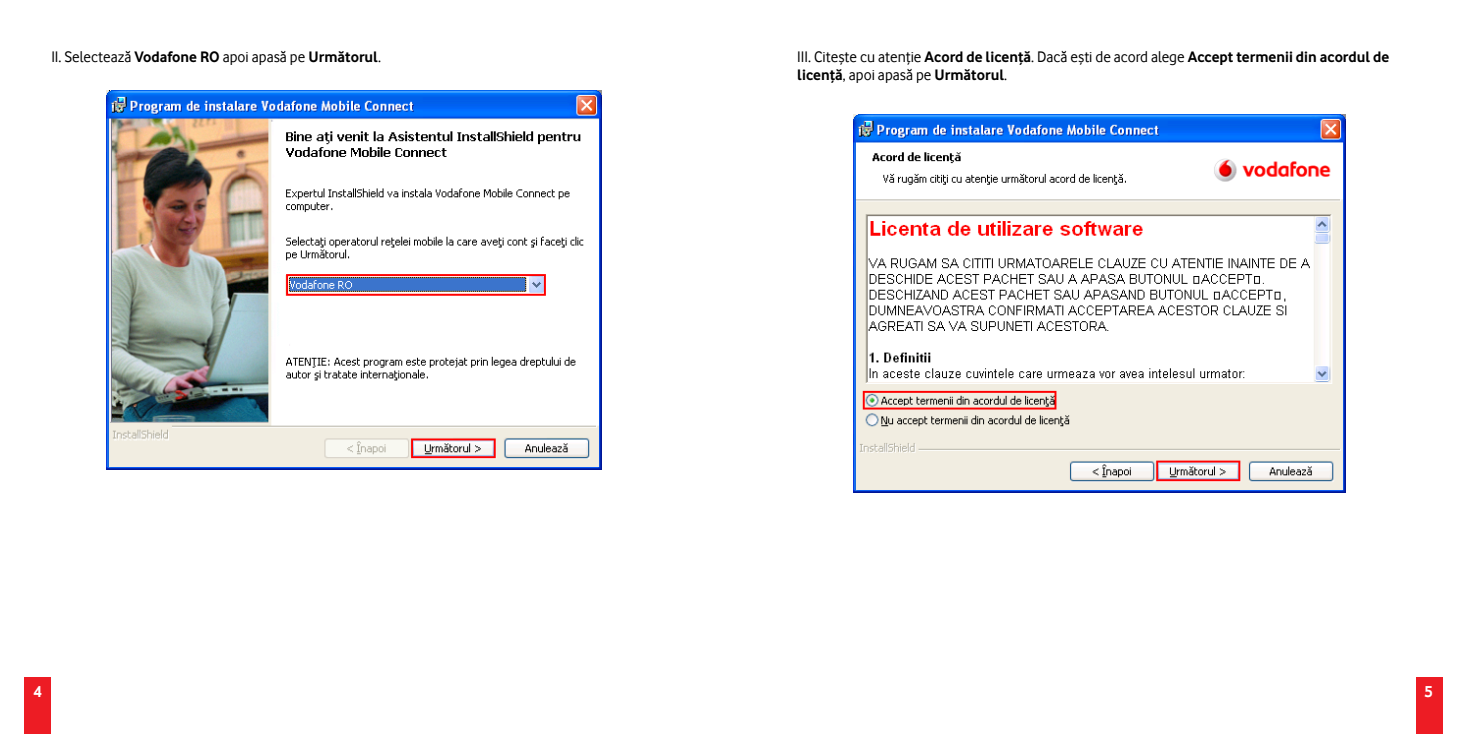
<style>
.page{position:relative;width:1467px;height:734px;background:#fff}
.page>*{position:absolute;margin:0;border:0;box-sizing:border-box;transform-origin:0 0}
.t1{font:700 16.43px "Vodafone Rg";color:#fff}
.t2{font:700 15.75px/18px "Vodafone Rg";color:#000}
.t3{font:15.75px "Vodafone Rg";color:#000}
.s1{font-weight:700}
.s2{font-weight:400}
</style>
<div class="page">
<div style="left:25px;top:677px;width:26px;height:56px;background:#ed1c24"></div>
<div style="left:1416px;top:677px;width:26px;height:56px;background:#ed1c24"></div>
<img style="left:107px;top:90px;width:494px;height:379px">
<img style="left:853px;top:115px;width:493px;height:377px">
<p class="t3" style="left:51px;top:48px;width:331px">II. Selectează <span class="s1">Vodafone RO</span> apoi apasă pe <span class="s1">Următorul</span>.</p>
<p class="t2" style="left:797px;top:47px;width:594px"><span class="s2">III. Citeşte cu atenţie</span> Acord de licenţă<span class="s2">. Dacă eşti de acord alege</span> Accept termenii din acordul de licenţă<span class="s2">, apoi apasă pe</span> Următorul<span class="s2">.</span></p>
<p class="t1" style="left:34px;top:682px;width:10px">4</p>
<p class="t1" style="left:1425px;top:682px;width:10px">5</p>
</div>
